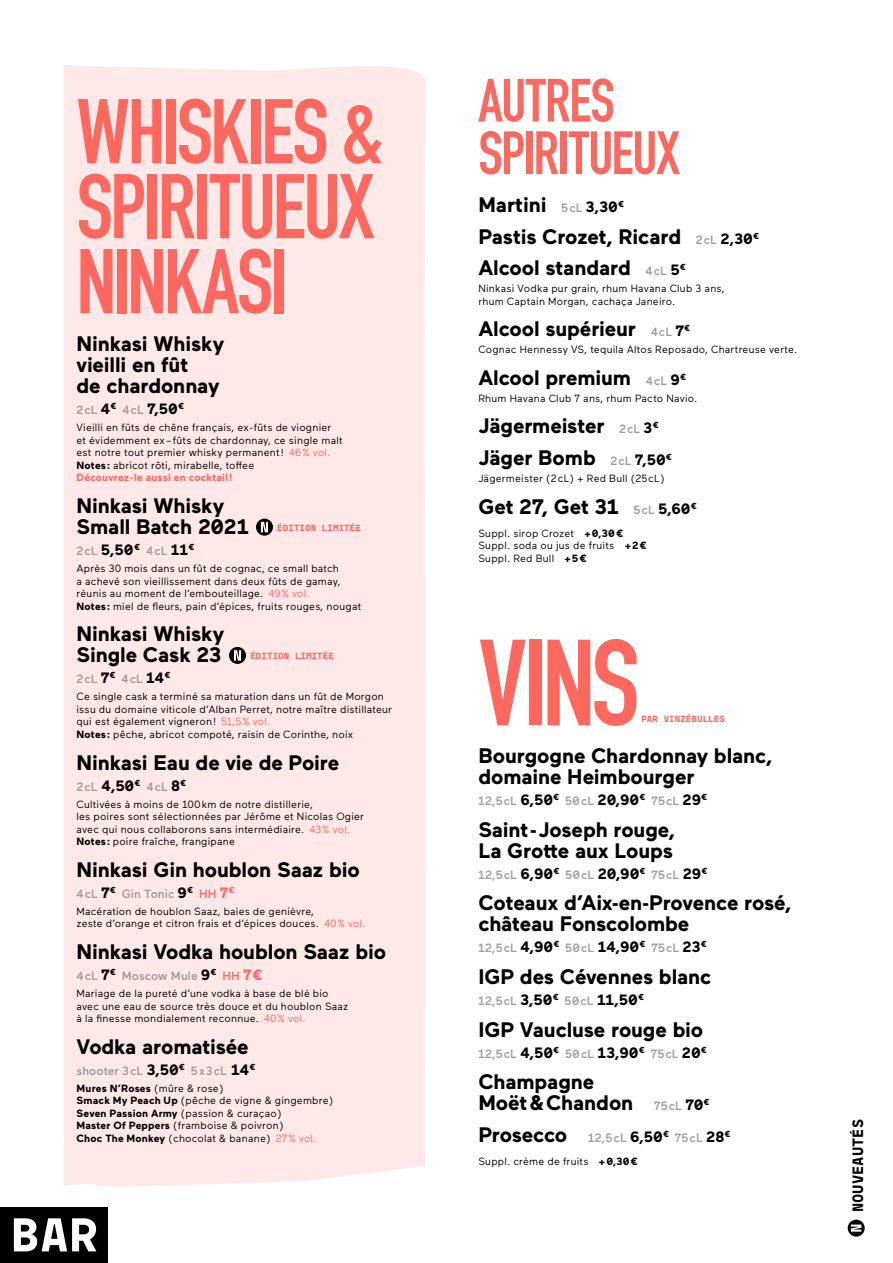
<style>
.page{position:relative;width:893px;height:1263px;background:#fff}
.page>*{position:absolute;margin:0;border:0;box-sizing:border-box;transform-origin:0 0}
.t1{font:120px "DIN Engschrift";color:#ff685e}
.t2{font:90px/75px "DIN Engschrift";letter-spacing:-.035em;color:#ff685e;text-align:justify}
.t3{font:60px/52.5px "DIN Engschrift";letter-spacing:-.02em;color:#ff685e}
.t4{font:700 21px/21px "Maax";letter-spacing:-.005em;color:#000}
.t5{font:700 15px "Maax Mono";color:#000}
.t6{font:500 12px "Maax";letter-spacing:.01em;color:#9d9d9c}
.t7{font:10.5px/12.6px "Maax";letter-spacing:.02em;color:#000}
.t8{font:700 9px "Maax Mono";color:#ff685e}
.s1{font-weight:700;font-size:15px;color:#000}
.s2{color:#ff685e}
.s3{font-weight:700}
.s4{font-weight:700;color:#ff685e}
.s5{font-weight:700;font-size:15px;color:#ff685e}
.s6{font-weight:500;font-size:12px;color:#9d9d9c}
.s7{font-size:15px}
.s8{font-weight:700;font-size:21px;color:#000}
</style>
<div class="page">
<div style="left:0;top:1208px;width:107px;height:55px;background:#000"></div>
<svg style="left:14px;top:1218px;width:82px;height:33px"></svg>
<div style="left:64px;top:65px;width:361px;height:1121px;background:#fee8e8"></div>
<svg style="left:256px;top:519px;width:17px;height:17px"></svg>
<svg style="left:261px;top:522px;width:7px;height:10px"></svg>
<div style="left:229px;top:647px;width:17px;height:17px;background:#000;border-radius:50%"></div>
<svg style="left:234px;top:650px;width:7px;height:11px"></svg>
<svg style="left:848px;top:1219px;width:17px;height:17px"></svg>
<svg style="left:851px;top:1224px;width:10px;height:7px"></svg>
<h2 class="t2" style="left:77px;top:95px;width:309px">WHISKIES &amp; SPIRITUEUX NINKASI</h2>
<h3 class="t4" style="left:77px;top:332px;width:149px">Ninkasi Whisky vieilli en fût<br>de chardonnay</h3>
<p class="t6" style="left:77px;top:402px;width:109px">2 cL <span class="s1">4</span><sup>€</sup> 4 cL <span class="s1">7,50</span><sup>€</sup></p>
<p class="t7" style="left:77px;top:421px;width:268px">Vieilli en fûts de chêne français, ex - fûts de viognier et évidemment ex – fûts de chardonnay, ce single malt est notre tout premier whisky permanent ! <span class="s2">46 % vol.<br></span><span class="s3">Notes :</span> abricot rôti, mirabelle, toffee<br><span class="s4">Découvrez - le aussi en cocktail !</span></p>
<h3 class="t4" style="left:77px;top:494px;width:174px">Ninkasi Whisky<br>Small Batch 2021</h3>
<p class="t8" style="left:277px;top:522px;width:85px">ÉDITION LIMITÉE</p>
<p class="t6" style="left:77px;top:543px;width:120px">2 cL <span class="s1">5,50</span> <sup>€</sup> 4 cL <span class="s1">11</span> <sup>€</sup></p>
<p class="t7" style="left:77px;top:561px;width:286px">Après 30 mois dans un fût de cognac, ce small batch<br>a achevé son vieillissement dans deux fûts de gamay, réunis au moment de l’embouteillage. <span class="s2">49 % vol.<br></span><span class="s3">Notes :</span> miel de fleurs, pain d’épices, fruits rouges, nougat</p>
<h3 class="t4" style="left:77px;top:623px;width:149px">Ninkasi Whisky<br>Single Cask 23</h3>
<p class="t8" style="left:250px;top:650px;width:85px">ÉDITION LIMITÉE</p>
<p class="t6" style="left:77px;top:671px;width:96px">2 cL <span class="s1">7</span><sup>€</sup> 4 cL <span class="s1">14</span><sup>€</sup></p>
<p class="t7" style="left:77px;top:690px;width:317px">Ce single cask a terminé sa maturation dans un fût de Morgon issu du domaine viticole d’Alban Perret, notre maître distillateur qui est également vigneron ! <span class="s2">51,5 % vol.<br></span><span class="s3">Notes :</span> pêche, abricot compoté, raisin de Corinthe, noix</p>
<h3 class="t4" style="left:77px;top:751px;width:264px">Ninkasi Eau de vie de Poire</h3>
<p class="t6" style="left:77px;top:779px;width:111px">2 cL <span class="s1">4,50</span><sup>€</sup> 4 cL <span class="s1">8</span><sup>€</sup></p>
<p class="t7" style="left:77px;top:797px;width:289px">Cultivées à moins de 100 km de notre distillerie,<br>les poires sont sélectionnées par Jérôme et Nicolas Ogier avec qui nous collaborons sans intermédiaire. <span class="s2">43 % vol.<br></span><span class="s3">Notes :</span> poire fraîche, frangipane</p>
<h3 class="t4" style="left:77px;top:858px;width:285px">Ninkasi Gin houblon Saaz bio</h3>
<p class="t6" style="left:77px;top:886px;width:160px">4 cL <span class="s1">7</span><sup>€</sup> Gin Tonic <span class="s1">9</span><sup>€</sup> <span class="s2">HH</span> <span class="s5">7</span><sup>€</sup></p>
<p class="t7" style="left:77px;top:904px;width:291px">Macération de houblon Saaz, baies de genièvre,<br>zeste d’orange et citron frais et d’épices douces. <span class="s2">40 % vol.</span></p>
<h3 class="t4" style="left:77px;top:940px;width:311px">Ninkasi Vodka houblon Saaz bio</h3>
<p class="t6" style="left:77px;top:968px;width:188px">4 cL <span class="s1">7</span><sup>€</sup> Moscow Mule <span class="s1">9</span><sup>€</sup> <span class="s2">HH</span> <span class="s5">7€</span></p>
<p class="t7" style="left:77px;top:986px;width:273px">Mariage de la pureté d’une vodka à base de blé bio avec une eau de source très douce et du houblon Saaz à la finesse mondialement reconnue. <span class="s2">40 % vol.</span></p>
<h3 class="t4" style="left:77px;top:1035px;width:174px">Vodka aromatisée</h3>
<p class="t6" style="left:77px;top:1063px;width:180px">shooter 3 cL <span class="s1">3,50</span><sup>€</sup> 5 x 3 cL <span class="s1">14</span><sup>€</sup></p>
<p class="t7" style="left:77px;top:1081px;width:258px"><span class="s3">Mures N’Roses</span> ( mûre &amp; rose )<br><span class="s3">Smack My Peach Up</span> ( pêche de vigne &amp; gingembre )<br><span class="s3">Seven Passion Army</span> ( passion &amp; curaçao )<br><span class="s3">Master Of Peppers</span> ( framboise &amp; poivron )<br><span class="s3">Choc The Monkey</span> ( chocolat &amp; banane ) <span class="s2">27 % vol.</span></p>
<h3 class="t3" style="left:478px;top:75px;width:203px">AUTRES<br>SPIRITUEUX</h3>
<h3 class="t4" style="left:478px;top:188px;width:282px;line-height:31.7px">Martini <span class="s6">5 cL</span> <span class="s7">3,30</span><sup>€<br></sup>Pastis Crozet, Ricard <span class="s6">2 cL</span> <span class="s7">2,30</span><sup>€<br></sup>Alcool standard <span class="s6">4 cL</span> <span class="s7">5</span><sup>€</sup></h3>
<p class="t7" style="left:478px;top:282px;width:248px">Ninkasi Vodka pur grain, rhum Havana Club 3 ans, rhum Captain Morgan, cachaça Janeiro.</p>
<h3 class="t4" style="left:478px;top:318px;width:213px">Alcool supérieur <span class="s6">4 cL</span> <span class="s7">7</span><sup>€</sup></h3>
<p class="t7" style="left:478px;top:343px;width:320px">Cognac Hennessy VS, tequila Altos Reposado, Chartreuse verte.</p>
<h3 class="t4" style="left:478px;top:366px;width:209px">Alcool premium <span class="s6">4 cL</span> <span class="s7">9</span><sup>€</sup></h3>
<p class="t7" style="left:478px;top:391px;width:220px">Rhum Havana Club 7 ans, rhum Pacto Navio.</p>
<h3 class="t4" style="left:478px;top:409px;width:195px;line-height:31.7px">Jägermeister <span class="s6">2 cL</span> <span class="s7">3</span><sup>€<br></sup>Jäger Bomb <span class="s6">2 cL</span> <span class="s7">7,50</span><sup>€</sup></h3>
<p class="t7" style="left:478px;top:471px;width:188px">Jägermeister ( 2 cL ) + Red Bull ( 25 cL )</p>
<h3 class="t4" style="left:478px;top:495px;width:220px">Get 27, Get 31 <span class="s6">5 cL</span> <span class="s7">5,60</span><sup>€</sup></h3>
<p class="t7" style="left:478px;top:526px;width:170px">Suppl. sirop Crozet <span class="s3">+ 0,30 €<br></span>Suppl. soda ou jus de fruits <span class="s3">+ 2 €<br></span>Suppl. Red Bull <span class="s3">+ 5 €</span></p>
<h1 class="t1" style="left:478px;top:613px;width:163px">VINS</h1>
<p class="t8" style="left:641px;top:713px;width:85px">PAR VINZÉBULLES</p>
<h3 class="t4" style="left:478px;top:744px;width:296px">Bourgogne Chardonnay blanc, domaine Heimbourger</h3>
<p class="t6" style="left:478px;top:793px;width:231px">12,5 cL <span class="s1">6,50</span><sup>€</sup> 50 cL <span class="s1">20,90</span><sup>€</sup> 75 cL <span class="s1">29</span><sup>€</sup></p>
<h3 class="t4" style="left:478px;top:818px;width:198px">Saint - Joseph rouge,<br>La Grotte aux Loups</h3>
<p class="t6" style="left:478px;top:867px;width:231px">12,5 cL <span class="s1">6,90</span><sup>€</sup> 50 cL <span class="s1">20,90</span><sup>€</sup> 75 cL <span class="s1">29</span><sup>€</sup></p>
<h3 class="t4" style="left:478px;top:892px;width:314px">Coteaux d’Aix-en-Provence rosé, château Fonscolombe</h3>
<p class="t6" style="left:478px;top:940px;width:230px">12,5 cL <span class="s1">4,90</span><sup>€</sup> 50 cL <span class="s1">14,90</span><sup>€</sup> 75 cL <span class="s1">23</span><sup>€</sup></p>
<h3 class="t4" style="left:478px;top:965px;width:235px">IGP des Cévennes blanc</h3>
<p class="t6" style="left:478px;top:993px;width:167px">12,5 cL <span class="s1">3,50</span><sup>€</sup> 50 cL <span class="s1">11,50</span><sup>€</sup></p>
<h3 class="t4" style="left:478px;top:1018px;width:226px">IGP Vaucluse rouge bio</h3>
<p class="t6" style="left:478px;top:1046px;width:230px">12,5 cL <span class="s1">4,50</span><sup>€</sup> 50 cL <span class="s1">13,90</span><sup>€</sup> 75 cL <span class="s1">20</span><sup>€</sup></p>
<h3 class="t4" style="left:478px;top:1070px;width:233px">Champagne<br>Moët &amp; Chandon <span class="s6">75 cL</span> <span class="s7">70</span><sup>€</sup></h3>
<p class="t6" style="left:478px;top:1130px;width:254px"><span class="s8">Prosecco</span> 12,5 cL <span class="s1">6,50</span><sup>€</sup> 75 cL <span class="s1">28</span><sup>€</sup></p>
<p class="t7" style="left:478px;top:1155px;width:161px">Suppl. crème de fruits <span class="s3">+ 0,30 €</span></p>
<h3 class="t5" style="left:848px;top:1212px;width:94px;rotate:-90deg">NOUVEAUTÉS</h3>
</div>
